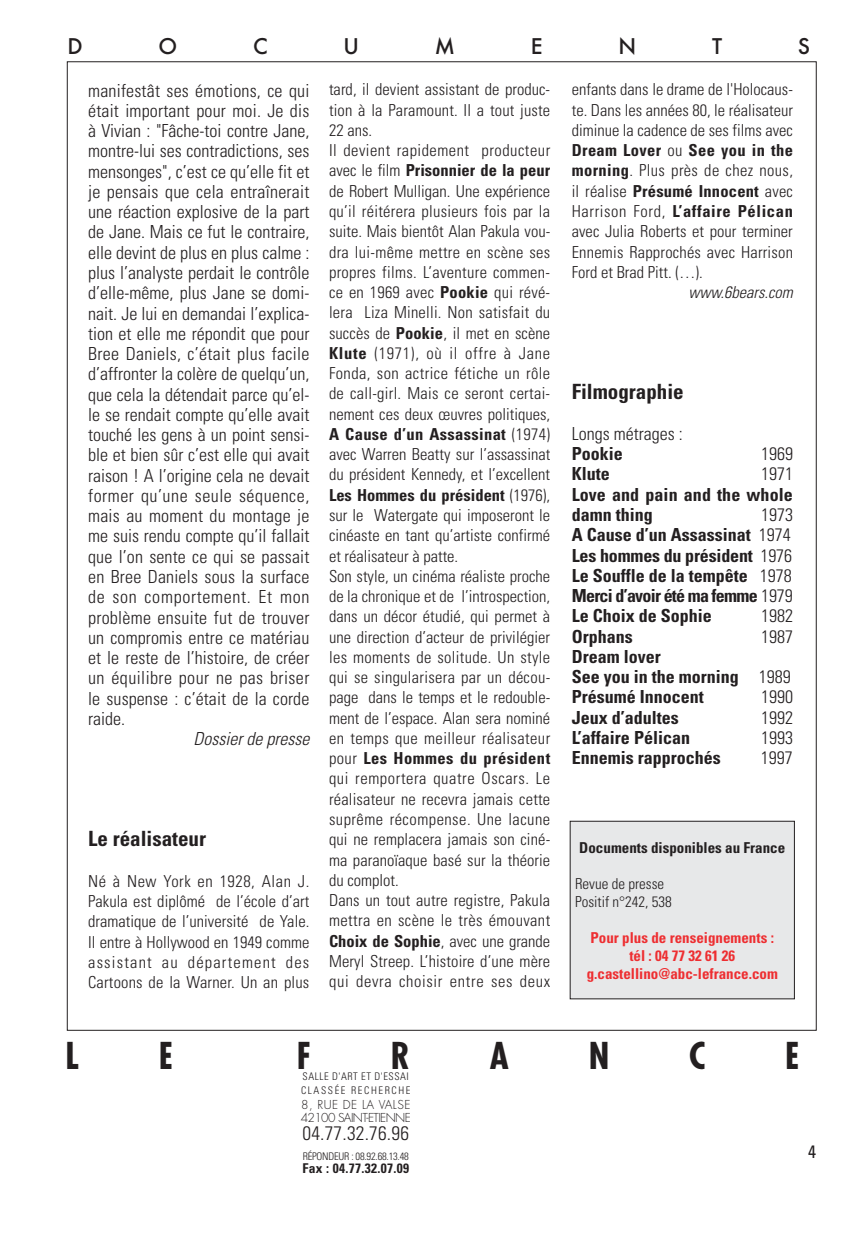
<style>
.page{position:relative;width:851px;height:1234px;background:#fff}
.page>*{position:absolute;margin:0;border:0;box-sizing:border-box;transform-origin:0 0}
.t1{font:700 condensed 36px "Futura";color:#231f20}
.t2{font:700 condensed 21px "Univers";color:#231f20}
.t3{font:500 21px "Futura";color:#231f20}
.t4{font:300 condensed 19.5px "Univers";letter-spacing:.01em;color:#231f20}
.t5{font:300 condensed 18px/20.2px "Univers";color:#231f20;text-align:justify}
.t6{font:700 condensed 18px/20.2px "Univers";color:#231f20}
.t7{font:italic 300 condensed 18px "Univers";color:#231f20}
.t8{font:condensed 18px "Univers";color:#231f20}
.t9{font:300 condensed 16.5px/20.2px "Univers";letter-spacing:.01em;color:#231f20;text-align:justify}
.t10{font:italic 300 condensed 16.5px "Univers";color:#231f20}
.t11{font:700 condensed 15px/18px "Univers";color:#ee2e31;text-align:center}
.t12{font:300 condensed 15px/18px "Univers";color:#231f20}
.t13{font:700 condensed 15px "Univers";color:#231f20}
.t14{font:700 condensed 13.5px "Univers";letter-spacing:.025em;color:#231f20}
.t15{font:300 12px/13.5px "Futura";letter-spacing:-.05em;color:#231f20}
.t16{font:300 condensed 10.5px/13.5px "Univers";letter-spacing:.15em;color:#231f20}
.t17{font:300 condensed 10.5px "Univers";letter-spacing:-.02em;color:#231f20}
.s1{font-weight:700}
.s2{font-weight:300}
</style>
<div class="page">
<div style="left:570px;top:821px;width:224px;height:177px;background:#e7e8e9"></div>
<p class="t3" style="left:67px;top:37px;width:17px">D</p>
<p class="t3" style="left:158px;top:37px;width:20px">O</p>
<p class="t3" style="left:253px;top:37px;width:16px">C</p>
<p class="t3" style="left:343px;top:37px;width:17px">U</p>
<p class="t3" style="left:435px;top:37px;width:22px">M</p>
<p class="t3" style="left:531px;top:37px;width:13px">E</p>
<p class="t3" style="left:618px;top:37px;width:19px">N</p>
<p class="t3" style="left:712px;top:37px;width:12px">T</p>
<p class="t3" style="left:797px;top:37px;width:14px">S</p>
<p class="t5" style="left:88px;top:82px;width:223px">manifestât ses émotions, ce qui était important pour moi. Je dis à Vivian : "Fâche-toi contre Jane, montre-lui ses contradictions, ses mensonges", c’est ce qu’elle fit et je pensais que cela entraînerait une réaction explosive de la part de Jane. Mais ce fut le contraire, elle devint de plus en plus calme : plus l’analyste perdait le contrôle d’elle-même, plus Jane se domi&shy;nait. Je lui en demandai l’explica&shy;tion et elle me répondit que pour Bree Daniels, c’était plus facile d’affronter la colère de quelqu’un, que cela la détendait parce qu’el&shy;le se rendait compte qu’elle avait touché les gens à un point sensi&shy;ble et bien sûr c’est elle qui avait raison ! A l’origine cela ne devait former qu’une seule séquence, mais au moment du montage je me suis rendu compte qu’il fallait que l’on sente ce qui se passait en Bree Daniels sous la surface de son comportement. Et mon problème ensuite fut de trouver un compromis entre ce matériau et le reste de l’histoire, de créer un équilibre pour ne pas briser le suspense : c’était de la corde raide.</p>
<p class="t7" style="left:193px;top:732px;width:117px">Dossier de presse</p>
<p class="t2" style="left:88px;top:831px;width:119px">Le réalisateur</p>
<p class="t9" style="left:88px;top:872px;width:223px">Né à New York en 1928, Alan J.<br>Pakula est diplômé de l’école d’art dramatique de l’université de Yale.<br>Il entre à Hollywood en 1949 comme assistant au département des Cartoons de la Warner. Un an plus</p>
<p class="t9" style="left:329px;top:81px;width:223px;text-align:left">tard, il devient assistant de produc&shy;tion à la Paramount. Il a tout juste<br>22 ans.<br>Il devient rapidement producteur avec le film <span class="s1">Prisonnier de la peur </span>de Robert Mulligan. Une expérience qu’il réitérera plusieurs fois par la suite. Mais bientôt Alan Pakula vou&shy;dra lui-même mettre en scène ses propres films. L’aventure commen&shy;ce en 1969 avec <span class="s1">Pookie</span> qui révé&shy;lera Liza Minelli. Non satisfait du succès de <span class="s1">Pookie</span>, il met en scène<br><span class="s1">Klute</span> (1971), où il offre à Jane<br>Fonda, son actrice fétiche un rôle de call-girl. Mais ce seront certai&shy;nement ces deux œuvres politiques,<br><span class="s1">A Cause d’un Assassinat</span> (1974) avec Warren Beatty sur l’assassinat du président Kennedy, et l’excellent<br><span class="s1">Les Hommes du président</span> (1976), sur le Watergate qui imposeront le cinéaste en tant qu’artiste confirmé et réalisateur à patte.<br>Son style, un cinéma réaliste proche de la chronique et de l’introspection, dans un décor étudié, qui permet à une direction d’acteur de privilégier les moments de solitude. Un style qui se singularisera par un décou&shy;page dans le temps et le redouble&shy;ment de l’espace. Alan sera nominé en temps que meilleur réalisateur pour <span class="s1">Les Hommes du président </span>qui remportera quatre Oscars. Le réalisateur ne recevra jamais cette suprême récompense. Une lacune qui ne remplacera jamais son ciné&shy;ma paranoïaque basé sur la théorie du complot.<br>Dans un tout autre registre, Pakula mettra en scène le très émouvant<br><span class="s1">Choix de Sophie</span>, avec une grande<br>Meryl Streep. L’histoire d’une mère qui devra choisir entre ses deux</p>
<p class="t9" style="left:571px;top:81px;width:223px">enfants dans le drame de l'Holocaus&shy;te. Dans les années 80, le réalisateur diminue la cadence de ses films avec <span class="s1">Dream Lover</span> ou <span class="s1">See you in the morning</span>. Plus près de chez nous, il réalise <span class="s1">Présumé Innocent</span> avec Harrison Ford, <span class="s1">L’affaire Pélican </span>avec Julia Roberts et pour terminer Ennemis Rapprochés avec Harrison Ford et Brad Pitt. (…).</p>
<p class="t10" style="left:688px;top:286px;width:106px">www.6bears.com</p>
<p class="t2" style="left:571px;top:384px;width:113px">Filmographie</p>
<p class="t5" style="left:571px;top:425px;width:112px">Longs métrages :</p>
<p class="t6" style="left:571px;top:445px;width:53px">Pookie</p>
<p class="t5" style="left:760px;top:445px;width:33px">1969</p>
<p class="t6" style="left:571px;top:465px;width:40px">Klute</p>
<p class="t5" style="left:760px;top:465px;width:33px">1971</p>
<p class="t6" style="left:571px;top:486px;width:223px">Love and pain and the whole damn thing</p>
<p class="t6" style="left:571px;top:506px;width:223px;text-indent:189px"><span class="s2">1973<br></span>A Cause d’un Assassinat <span class="s2">1974<br></span>Les hommes du président <span class="s2">1976<br></span>Le Souffle de la tempête <span class="s2">1978<br></span>Merci d’avoir été ma femme <span class="s2">1979<br></span>Le Choix de Sophie</p>
<p class="t5" style="left:760px;top:607px;width:33px">1982</p>
<p class="t6" style="left:571px;top:627px;width:62px">Orphans</p>
<p class="t5" style="left:760px;top:627px;width:33px">1987</p>
<p class="t6" style="left:571px;top:648px;width:220px">Dream lover<br>See you in the morning <span class="s2">1989<br></span>Présumé Innocent</p>
<p class="t5" style="left:760px;top:688px;width:33px">1990</p>
<p class="t6" style="left:571px;top:708px;width:108px">Jeux d’adultes</p>
<p class="t5" style="left:760px;top:708px;width:33px">1992</p>
<p class="t6" style="left:571px;top:729px;width:120px">L’affaire Pélican</p>
<p class="t5" style="left:760px;top:729px;width:33px">1993</p>
<p class="t6" style="left:571px;top:749px;width:150px">Ennemis rapprochés</p>
<p class="t5" style="left:760px;top:749px;width:33px">1997</p>
<p class="t13" style="left:579px;top:842px;width:207px">Documents disponibles au France</p>
<p class="t12" style="left:575px;top:876px;width:98px">Revue de presse<br>Positif n°242, 538</p>
<p class="t11" style="left:586px;top:930px;width:193px">Pour plus de renseignements : tél : 04 77 32 61 26 g.castellino@abc-lefrance.com</p>
<h1 class="t1" style="left:65px;top:1039px;width:15px">L</h1>
<h1 class="t1" style="left:159px;top:1039px;width:16px">E</h1>
<h1 class="t1" style="left:297px;top:1039px;width:16px">F</h1>
<h1 class="t1" style="left:391px;top:1039px;width:21px">R</h1>
<h1 class="t1" style="left:490px;top:1039px;width:21px">A</h1>
<h1 class="t1" style="left:588px;top:1039px;width:22px">N</h1>
<h1 class="t1" style="left:689px;top:1039px;width:18px">C</h1>
<h1 class="t1" style="left:785px;top:1039px;width:16px">E</h1>
<p class="t16" style="left:301px;top:1070px;width:111px">SALLE D'ART ET D'ESSAI<br>CLASSÉE RECHERCHE</p>
<p class="t15" style="left:300px;top:1098px;width:112px">8, RUE DE LA VALSE<br>42100 SAINT-ETIENNE</p>
<p class="t4" style="left:302px;top:1125px;width:108px">04.77.32.76.96</p>
<p class="t17" style="left:302px;top:1151px;width:108px">RÉPONDEUR : 08.92.68.13.48</p>
<p class="t14" style="left:302px;top:1162px;width:108px">Fax : 04.77.32.07.09</p>
<p class="t8" style="left:808px;top:1144px;width:9px">4</p>
</div>
